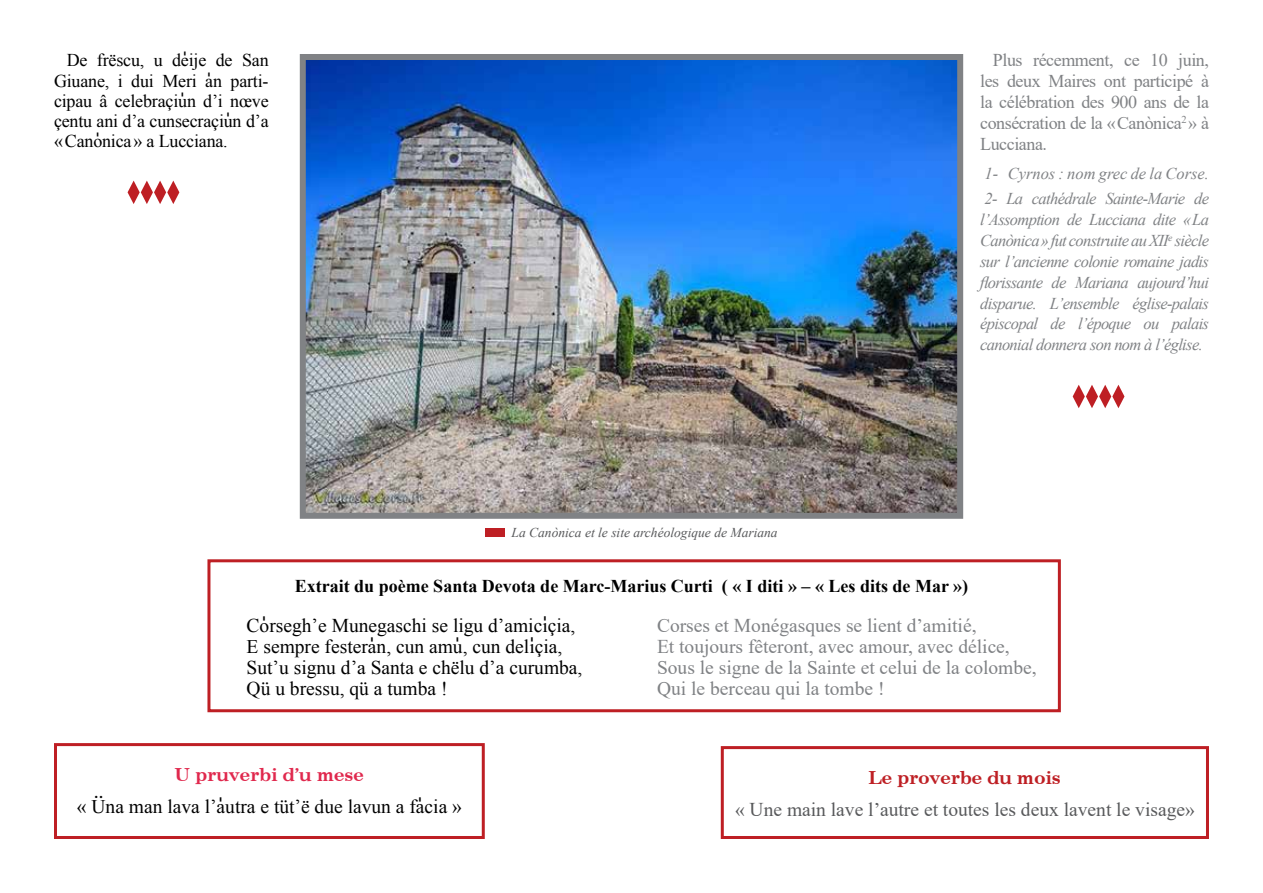
<style>
.page{position:relative;width:1263px;height:893px;background:#fff}
.page>*{position:absolute;margin:0;border:0;box-sizing:border-box;transform-origin:0 0}
.t1{font:19.5px/20.9px "Tempu";color:#000}
.t2{font:19.5px/20.9px "Times New Roman";color:#808285}
.t3{font:19.5px "Times New Roman";color:#58595b}
.t4{font:18px/20.2px "Tempu";letter-spacing:-.01em;color:#000;text-align:justify}
.t5{font:18px/20.9px "Times New Roman";letter-spacing:-.025em;color:#808285;text-align:justify}
.t6{font:700 18px "Times New Roman";color:#000}
.t7{font:18px "Centru";color:#e0284d}
.t8{font:18px "Centru";color:#be1f24}
.t9{font:italic 16.5px/20.9px "Times New Roman";letter-spacing:-.04em;color:#808285}
.t10{font:italic 13.5px "Times New Roman";color:#58595b}
</style>
<div class="page">
<img style="left:307px;top:61px;width:649px;height:451px">
<div style="left:300px;top:54px;width:663px;height:465px;border:6px solid #808285"></div>
<div style="left:485px;top:528px;width:20px;height:9px;background:#be1f24"></div>
<svg style="left:128px;top:181px;width:51px;height:23px"></svg>
<svg style="left:1073px;top:385px;width:51px;height:23px"></svg>
<div style="left:54px;top:743px;width:431px;height:96px;border:3px solid #be1f24"></div>
<div style="left:721px;top:746px;width:488px;height:93px;border:3px solid #be1f24"></div>
<div style="left:207px;top:559px;width:854px;height:153px;border:3px solid #be1f24"></div>
<p class="t4" style="left:54px;top:50px;width:216px;text-indent:13px">De frëscu, u dèije de San Giuane, i dui Meri àn parti&shy;cipau â celebraçiùn d’i nœve çentu ani d’a cunsecraçiùn d’a «Canònica» a Lucciana.</p>
<p class="t5" style="left:980px;top:49px;width:230px;text-indent:13px">Plus récemment, ce 10 juin, les deux Maires ont participé à la célébration des 900 ans de la consécration de la «Canònica<sup>2</sup> » à Lucciana.</p>
<p class="t9" style="left:984px;top:161px;width:226px;line-height:25px">1- Cyrnos : nom grec de la Corse.<br>2- La cathédrale Sainte-Marie de</p>
<p class="t9" style="left:980px;top:209px;width:230px;text-align:justify">l’Assomption de Lucciana dite «La Canònica» fut construite au XII<sup>e</sup> siècle sur l’ancienne colonie romaine jadis florissante de Mariana aujourd’hui disparue. L’ensemble église-palais épiscopal de l’époque ou palais canonial donnera son nom à l’église.</p>
<p class="t10" style="left:512px;top:523px;width:268px">La Canònica et le site archéologique de Mariana</p>
<p class="t6" style="left:295px;top:573px;width:675px">Extrait du poème Santa Devota de Marc-Marius Curti ( « I diti » – « Les dits de Mar »)</p>
<p class="t1" style="left:247px;top:615px;width:337px">Còrsegh’e Munegaschi se ligu d’amicìçia, E sempre festeràn, cun amù, cun delìçia, Sut’u signu d’a Santa e chëlu d’a curumba, Qü u bressu, qü a tumba !</p>
<p class="t2" style="left:657px;top:615px;width:381px">Corses et Monégasques se lient d’amitié,<br>Et toujours fêteront, avec amour, avec délice, Sous le signe de la Sainte et celui de la colombe, Qui le berceau qui la tombe !</p>
<p class="t7" style="left:175px;top:761px;width:190px">U pruverbi d’u mese</p>
<p class="t1" style="left:77px;top:796px;width:387px">« Üna man lava l’àutra e tüt’ë due lavun a fàcia »</p>
<p class="t8" style="left:869px;top:764px;width:194px">Le proverbe du mois</p>
<p class="t3" style="left:735px;top:796px;width:461px">« Une main lave l’autre et toutes les deux lavent le visage»</p>
</div>
